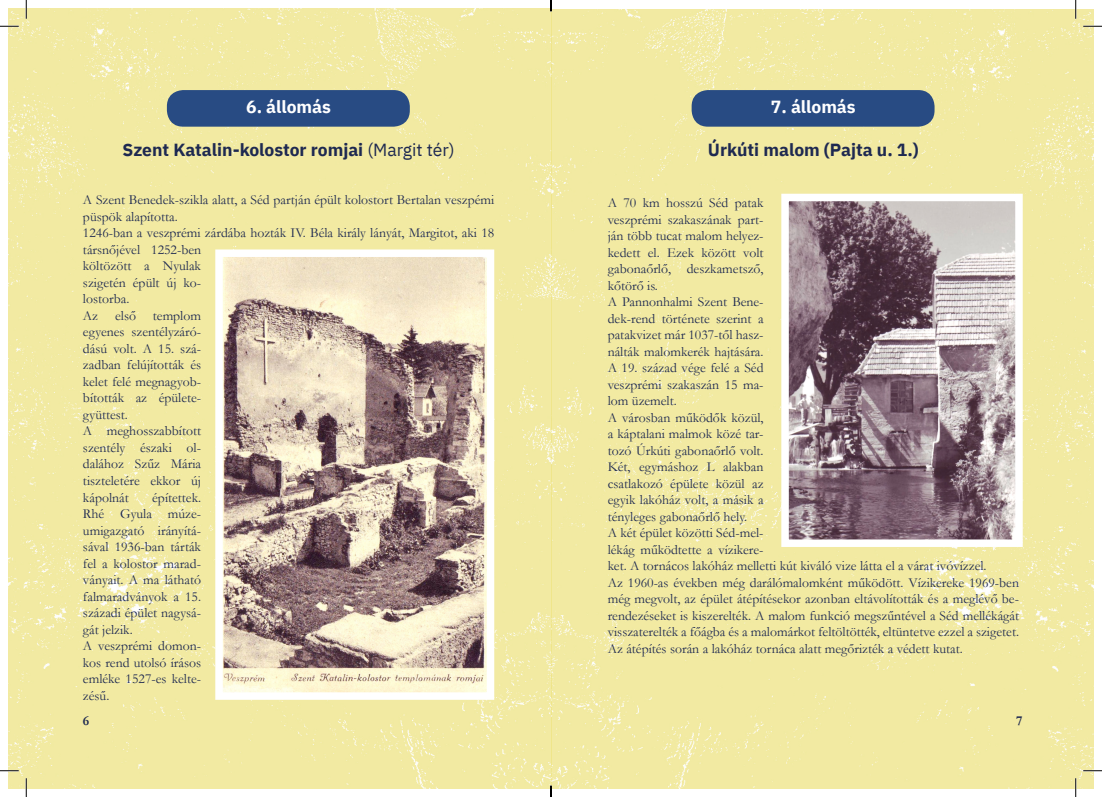
<style>
.page{position:relative;width:1102px;height:797px;background:#fff}
.page>*{position:absolute;margin:0;border:0;box-sizing:border-box;transform-origin:0 0}
.t1{font:700 17.5px "IBM Plex Sans";color:#1e2951}
.t2{font:700 17.5px "IBM Plex Sans";color:#fff}
._1törzs{font:13.75px/16.5px "Garamond";color:#1e2951;text-align:justify}
.t3{font:700 13.75px "Garamond";color:#1e2951}
.s1{font-weight:400}
</style>
<div class="page">
<div style="left:9px;top:9px;width:1084px;height:779px;background:#f2eaa2"></div>
<div style="left:167px;top:90px;width:243px;height:37px;background:#284b83;border-radius:16px"></div>
<div style="left:691px;top:90px;width:243px;height:37px;background:#284b83;border-radius:16px"></div>
<img style="left:224px;top:258px;width:261px;height:432px">
<div style="left:215px;top:249px;width:279px;height:450px;border:8px solid #fff"></div>
<img style="left:790px;top:203px;width:223px;height:335px">
<div style="left:781px;top:194px;width:241px;height:353px;border:8px solid #fff"></div>
<svg style="left:0;top:25px;width:19px;height:2px"></svg>
<svg style="left:1083px;top:25px;width:18px;height:2px"></svg>
<svg style="left:0;top:770px;width:19px;height:1px"></svg>
<svg style="left:1083px;top:770px;width:18px;height:1px"></svg>
<svg style="left:25px;top:0;width:2px;height:19px"></svg>
<svg style="left:25px;top:778px;width:2px;height:19px"></svg>
<svg style="left:1074px;top:0;width:2px;height:19px"></svg>
<svg style="left:1074px;top:778px;width:2px;height:19px"></svg>
<svg style="left:550px;top:785px;width:1px;height:12px"></svg>
<p class="t2" style="left:246px;top:93px;width:86px">6. állomás</p>
<p class="t1" style="left:122px;top:135px;width:334px">Szent Katalin-kolostor romjai <span class="s1">(Margit tér)</span></p>
<p class="_1törzs" style="left:83px;top:191px;width:413px">A Szent Benedek-szikla alatt, a Séd partján épült kolostort Bertalan veszpémi püspök alapította.</p>
<p class="_1törzs" style="left:83px;top:224px;width:413px;text-align:left">1246-ban a veszprémi zárdába hozták IV. Béla király lányát, Margitot, aki 18 társnőjével 1252-ben<br>költözött a Nyulak<br>szigetén épült új ko-<br>lostorba.</p>
<p class="_1törzs" style="left:83px;top:307px;width:120px">Az első templom egyenes szentélyzáró&shy;dású volt. A 15. szá&shy;zadban felújították és kelet felé megnagyob&shy;bították az épülete&shy;gyüttest.</p>
<p class="_1törzs" style="left:83px;top:422px;width:120px">A meghosszabbított szentély északi ol&shy;dalához Szűz Mária tiszteletére ekkor új kápolnát</p>
<p class="_1törzs" style="left:83px;top:488px;width:120px;text-indent:69px">építettek.<br>Rhé Gyula múze&shy;umigazgató irányítá&shy;sával 1936-ban tárták fel a kolostor marad&shy;ványait. A ma látható falmaradványok a 15. századi épület nagysá&shy;gát jelzik.</p>
<p class="_1törzs" style="left:83px;top:637px;width:120px">A veszprémi domon&shy;kos rend utolsó írásos emléke 1527-es kelte&shy;zésű.</p>
<p class="t3" style="left:83px;top:711px;width:8px">6</p>
<p class="t2" style="left:770px;top:93px;width:86px">7. állomás</p>
<p class="t1" style="left:708px;top:135px;width:212px">Úrkúti malom (Pajta u. 1.)</p>
<p class="_1törzs" style="left:607px;top:194px;width:157px">A 70 km hosszú Séd patak veszprémi szakaszának part&shy;ján több tucat malom helyez&shy;kedett el. Ezek között volt gabonaőrlő, deszkametsző, kőtörő is.</p>
<p class="_1törzs" style="left:607px;top:293px;width:157px">A Pannonhalmi Szent Bene&shy;dek-rend története szerint a patakvizet már 1037-től hasz&shy;nálták malomkerék hajtására.<br>A 19. század vége felé a Séd veszprémi szakaszán 15 ma&shy;lom üzemelt.</p>
<p class="_1törzs" style="left:607px;top:409px;width:157px">A városban működők közül, a káptalani malmok közé tar&shy;tozó Úrkúti gabonaőrlő volt.<br>Két, egymáshoz L alakban csatlakozó épülete közül az egyik lakóház volt, a másik a tényleges gabonaőrlő hely.</p>
<p class="_1törzs" style="left:607px;top:524px;width:380px;text-align:left">A két épület közötti Séd-mel-<br>lékág működtette a vízikere-<br>ket. A tornácos lakóház melletti kút kiváló vize látta el a várat ivóvízzel.</p>
<p class="_1törzs" style="left:607px;top:574px;width:413px">Az 1960-as években még darálómalomként működött. Vízikereke 1969-ben még megvolt, az épület átépítésekor azonban eltávolították és a meglévő be&shy;rendezéseket is kiszerelték. A malom funkció megszűntével a Séd mellékágát visszaterelték a főágba és a malomárkot feltöltötték, eltüntetve ezzel a szigetet.<br>Az átépítés során a lakóház tornáca alatt megőrizték a védett kutat.</p>
<p class="t3" style="left:1015px;top:711px;width:8px">7</p>
</div>
